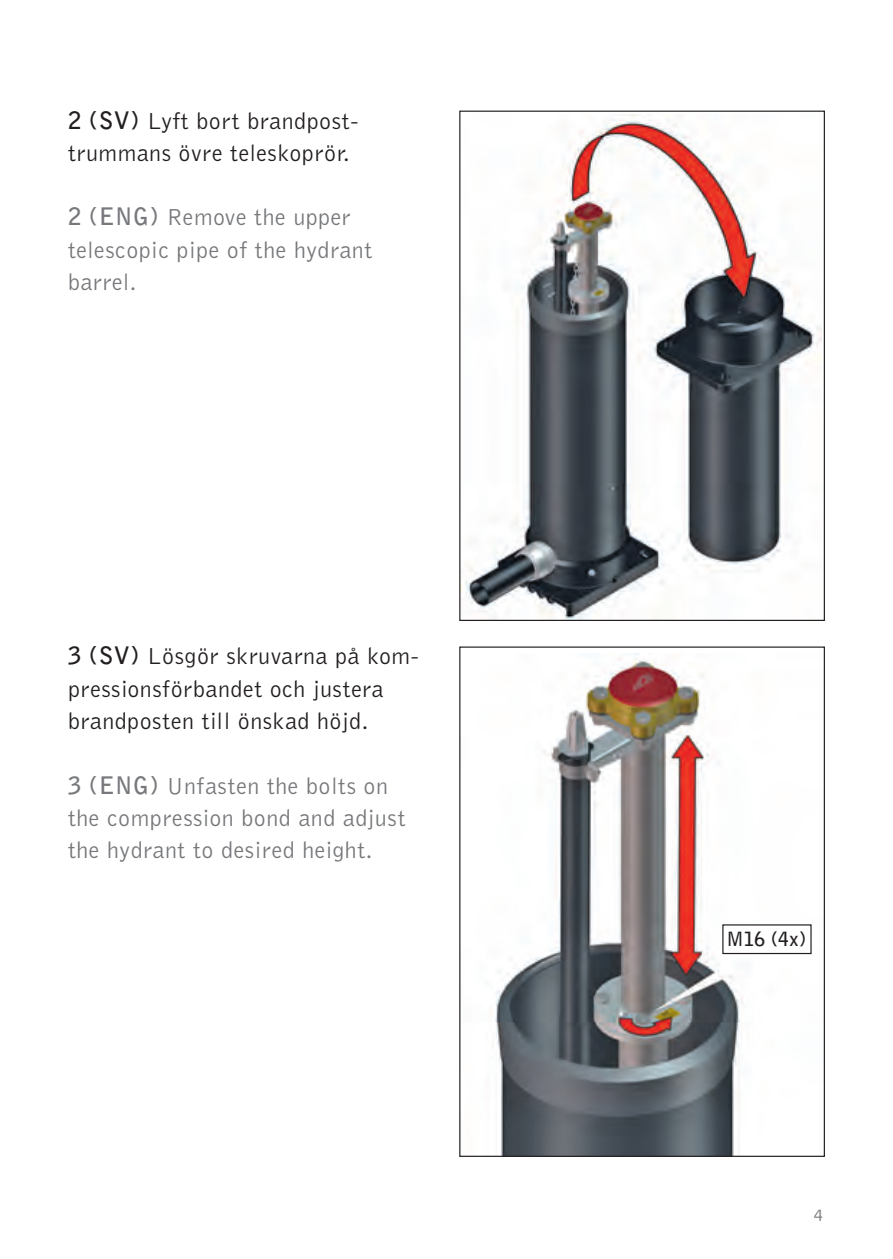
<style>
.page{position:relative;width:893px;height:1259px;background:#fff}
.page>*{position:absolute;margin:0;border:0;box-sizing:border-box;transform-origin:0 0}
.t1{font:300 24px/32.4px "Bell Gothic";letter-spacing:.02em;color:#76787b}
.t2{font:300 24px/32.4px "Bell Gothic";letter-spacing:.02em;color:#231f20}
.t3{font:700 19.5px "Bell Gothic";color:#231f20}
.t4{font:300 18px "Bell Gothic";color:#76787b}
.s1{font-weight:700}
</style>
<div class="page">
<img style="left:461px;top:115px;width:361px;height:504px">
<img style="left:493px;top:654px;width:319px;height:501px">
<div style="left:723px;top:925px;width:88px;height:28px;background:#fff"></div>
<div style="left:722px;top:924px;width:90px;height:30px;border:1px solid #231f20"></div>
<p class="t2" style="left:68px;top:106px;width:292px"><span class="s1">2 (SV)</span> Lyft bort brandpost - trummans övre teleskoprör.</p>
<p class="t1" style="left:68px;top:202px;width:306px"><span class="s1">2 (ENG)</span> Remove the upper telescopic pipe of the hydrant barrel.</p>
<p class="t2" style="left:68px;top:641px;width:352px"><span class="s1">3 (SV)</span> Lösgör skruvarna på kom&shy;pressionsförbandet och justera brandposten till önskad höjd.</p>
<p class="t1" style="left:68px;top:770px;width:339px"><span class="s1">3 (ENG)</span> Unfasten the bolts on the compression bond and adjust the hydrant to desired height.</p>
<p class="t3" style="left:726px;top:932px;width:82px">M16 (4x)</p>
<p class="t4" style="left:813px;top:1208px;width:12px">4</p>
</div>
